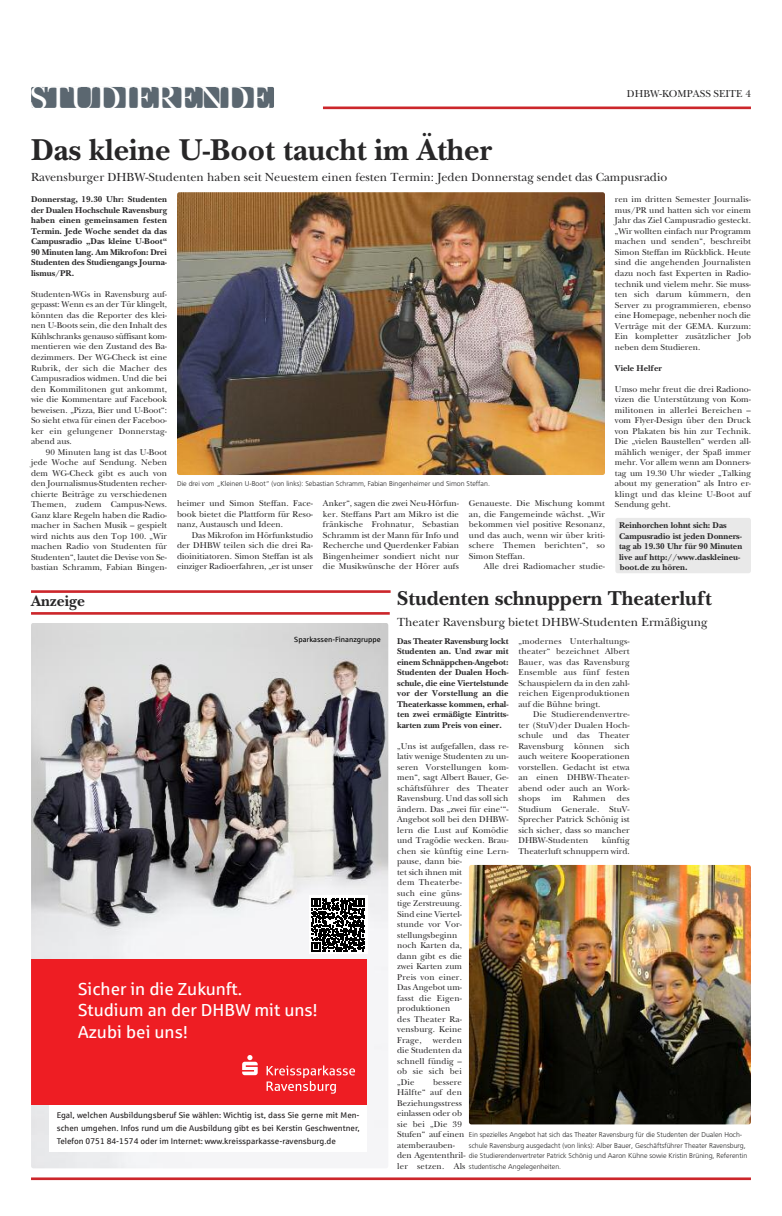
<style>
.page{position:relative;width:782px;height:1216px;background:#fff}
.page>*{position:absolute;margin:0;border:0;box-sizing:border-box;transform-origin:0 0}
.t1{font:34.04px "New Baskerville";color:#fff}
.t2{font:700 31.5px "New Baskerville";color:#272627}
.t3{font:700 21px "New Baskerville";color:#272627}
.t4{font:17.41px/21px "Sparkasse Rg";color:#fff}
.t5{font:700 15.75px "New Baskerville";color:#272627}
.t6{font:12.25px "New Baskerville";color:#272627}
.t7{font:10.5px "New Baskerville";color:#272627}
.t8{font:8.75px/10.5px "New Baskerville";letter-spacing:.005em;color:#272627;text-align:justify}
.t9{font:700 8.75px/10.5px "New Baskerville";color:#272627;text-align:justify}
.t10{font:8.31px/13.1px "Sparkasse Rg";color:#231f20;text-align:justify}
.t11{font:7.44px "Sparkasse Rg";color:#000}
.t12{font:300 7px/10.5px "Frutiger";color:#272627}
</style>
<div class="page">
<hr style="left:323px;top:106px;width:427px;height:3px;background:#cc262b">
<div style="left:31px;top:87px;width:243px;height:21px;background:#5b6770;border-radius:2px"></div>
<img style="left:177px;top:192px;width:427px;height:283px;border-radius:2px">
<hr style="left:31px;top:1177px;width:719px;height:2px;background:#cc262b">
<img style="left:31px;top:624px;width:357px;height:544px">
<div style="left:49px;top:1074px;width:318px;height:77px;background:#fff"></div>
<div style="left:31px;top:958px;width:336px;height:146px;background:#ee1d23"></div>
<svg style="left:309px;top:895px;width:58px;height:58px"></svg>
<svg style="left:311px;top:897px;width:54px;height:54px"></svg>
<svg style="left:266px;top:1065px;width:89px;height:28px"></svg>
<svg style="left:242px;top:1055px;width:15px;height:20px"></svg>
<hr style="left:31px;top:590px;width:359px;height:3px;background:#cc262b">
<hr style="left:31px;top:612px;width:358px;height:2px;background:#cc262b">
<img style="left:469px;top:864px;width:281px;height:260px;border-radius:2px">
<div style="left:615px;top:518px;width:135px;height:55px;background:#e9e9e9;border-radius:2px"></div>
<h1 class="t1" style="left:29px;top:86px;width:243px">STUDIERENDE</h1>
<p class="t7" style="left:626px;top:90px;width:125px">DHBW-KOMPASS SEITE 4</p>
<h2 class="t2" style="left:31px;top:131px;width:462px">Das kleine U-Boot taucht im Äther</h2>
<h3 class="t6" style="left:31px;top:173px;width:637px">Ravensburger DHBW-Studenten haben seit Neuestem einen festen Termin: Jeden Donnerstag sendet das Campusradio</h3>
<p class="t9" style="left:31px;top:194px;width:137px">Donnerstag, 19.30 Uhr: Studenten der Dualen Hochschule Ravensburg haben einen gemeinsamen festen Termin. Jede Woche sendet da das Campusradio „Das kleine U-Boot“ 90 Minuten lang. Am Mikrofon: Drei Studenten des Studiengangs Journa&shy;lismus/PR.</p>
<p class="t8" style="left:31px;top:290px;width:137px">Studenten-WGs in Ravensburg auf&shy;gepasst: Wenn es an der Tür klingelt, könnten das die Reporter des klei&shy;nen U-Boots sein, die den Inhalt des Kühlschranks genauso süffisant kom&shy;mentieren wie den Zustand des Ba&shy;dezimmers. Der WG-Check ist eine Rubrik, der sich die Macher des Campusradios widmen. Und die bei den Kommilitonen gut ankommt, wie die Kommentare auf Facebook beweisen. „Pizza, Bier und U-Boot“:<br>So sieht etwa für einen der Faceboo&shy;ker ein gelungener Donnerstag&shy;abend aus.</p>
<p class="t8" style="left:31px;top:447px;width:137px;text-indent:15px">90 Minuten lang ist das U-Boot jede Woche auf Sendung. Neben dem WG-Check gibt es auch von den Journalismus-Studenten recher&shy;chierte Beiträge zu verschiedenen Themen, zudem Campus-News.<br>Ganz klare Regeln haben die Radio&shy;macher in Sachen Musik – gespielt wird nichts aus den Top 100. „Wir machen Radio von Studenten für Studenten“, lautet die Devise von Se&shy;bastian Schramm, Fabian Bingen-</p>
<p class="t8" style="left:614px;top:195px;width:137px">ren im dritten Semester Journalis&shy;mus/PR und hatten sich vor einem Jahr das Ziel Campusradio gesteckt. „Wir wollten einfach nur Programm machen und senden“, beschreibt Simon Steffan im Rückblick. Heute sind die angehenden Journalisten dazu noch fast Experten in Radio&shy;technik und vielem mehr. Sie muss&shy;ten sich darum kümmern, den Server zu programmieren, ebenso eine Homepage, nebenher noch die Verträge mit der GEMA. Kurzum:<br>Ein kompletter zusätzlicher Job neben dem Studieren.</p>
<p class="t9" style="left:614px;top:362px;width:49px">Viele Helfer</p>
<p class="t8" style="left:614px;top:384px;width:137px">Umso mehr freut die drei Radiono&shy;vizen die Unterstützung von Kom&shy;militonen in allerlei Bereichen – vom Flyer-Design über den Druck von Plakaten bis hin zur Technik.<br>Die „vielen Baustellen“ werden all&shy;mählich weniger, der Spaß immer mehr. Vor allem wenn am Donners&shy;tag um 19.30 Uhr wieder „Talking about my generation“ als Intro er&shy;klingt und das kleine U-Boot auf Sendung geht.</p>
<p class="t12" style="left:177px;top:479px;width:314px">Die drei vom „Kleinen U-Boot“ (von links): Sebastian Schramm, Fabian Bingenheimer und Simon Steffan.</p>
<p class="t8" style="left:177px;top:499px;width:137px">heimer und Simon Steffan. Face&shy;book bietet die Plattform für Reso&shy;nanz, Austausch und Ideen.</p>
<p class="t8" style="left:177px;top:530px;width:137px;text-indent:15px">Das Mikrofon im Hörfunkstudio der DHBW teilen sich die drei Ra&shy;dioinitiatoren. Simon Steffan ist als einziger Radioerfahren, „er ist unser</p>
<p class="t8" style="left:323px;top:499px;width:137px">Anker“, sagen die zwei Neu-Hörfun&shy;ker. Steffans Part am Mikro ist die fränkische Frohnatur, Sebastian Schramm ist der Mann für Info und Recherche und Querdenker Fabian Bingenheimer sondiert nicht nur die Musikwünsche der Hörer aufs</p>
<p class="t8" style="left:469px;top:499px;width:137px">Genaueste. Die Mischung kommt an, die Fangemeinde wächst. „Wir bekommen viel positive Resonanz, und das auch, wenn wir über kriti&shy;schere Themen berichten“, so Simon Steffan.</p>
<p class="t9" style="left:619px;top:520px;width:125px;text-align:left">Reinhorchen lohnt sich: Das<br>Campusradio ist jeden Donners&shy;tag ab 19.30 Uhr für 90 Minuten live auf http://www.daskleineu&shy;boot.de zu hören.</p>
<p class="t8" style="left:483px;top:562px;width:123px">Alle drei Radiomacher studie-</p>
<h3 class="t5" style="left:31px;top:591px;width:55px">Anzeige</h3>
<p class="t11" style="left:294px;top:635px;width:88px">Sparkassen-Finanzgruppe</p>
<h3 class="t4" style="left:78px;top:979px;width:241px">Sicher in die Zukunft.<br>Studium an der DHBW mit uns!<br>Azubi bei uns!</h3>
<p class="t10" style="left:57px;top:1108px;width:304px">Egal, welchen Ausbildungsberuf Sie wählen: Wichtig ist, dass Sie gerne mit Men&shy;schen umgehen. Infos rund um die Ausbildung gibt es bei Kerstin Geschwentner, Telefon 0751 84-1574 oder im Internet: www.kreissparkasse-ravensburg.de</p>
<h3 class="t3" style="left:397px;top:586px;width:316px">Studenten schnuppern Theaterluft</h3>
<h3 class="t6" style="left:397px;top:618px;width:312px">Theater Ravensburg bietet DHBW-Studenten Ermäßigung</h3>
<p class="t8" style="left:518px;top:636px;width:113px">„modernes Unterhaltungs&shy;theater“ bezeichnet Albert Bauer, was das Ravensburg Ensemble aus fünf festen Schauspielern da in den zahl&shy;reichen Eigenproduktionen auf die Bühne bringt.</p>
<p class="t8" style="left:518px;top:710px;width:113px;text-indent:15px">Die Studierendenvertre&shy;ter (StuV)der Dualen Hoch&shy;schule und das Theater Ravensburg können sich auch weitere Kooperationen vorstellen. Gedacht ist etwa an einen DHBW-Theater&shy;abend oder auch an Work&shy;shops</p>
<p class="t9" style="left:397px;top:635px;width:113px">Das Theater Ravensburg lockt Studenten an. Und zwar mit einem Schnäppchen-Angebot:<br>Studenten der Dualen Hoch&shy;schule, die eine Viertelstunde vor der Vorstellung an die Theaterkasse kommen, erhal&shy;ten zwei ermäßigte Eintritts&shy;karten zum Preis von einer.</p>
<p class="t8" style="left:397px;top:741px;width:113px;text-align:left">„Uns ist aufgefallen, dass re&shy;lativ wenige Studenten zu un&shy;seren Vorstellungen kom&shy;men“, sagt Albert Bauer, Ge&shy;schäftsführer des Theater<br>Ravensburg. Und das soll sich ändern. Das „zwei für eine‘“-<br>Angebot soll bei den DHBW&shy;lern die Lust auf Komödie und Tragödie wecken. Brau&shy;chen sie künftig eine Lern&shy;pause, dann bie-<br>tet sich ihnen mit<br>dem Theaterbe-<br>such eine güns-<br>tige Zerstreuung.<br>Sind eine Viertel-<br>stunde vor Vor&shy;stellungsbeginn<br>noch Karten da,<br>dann gibt es die<br>zwei Karten zum<br>Preis von einer.<br>Das Angebot um-<br>fasst die Eigen&shy;produktionen<br>des Theater Ra-<br>vensburg. Keine<br>Frage,</p>
<p class="t8" style="left:518px;top:794px;width:113px;text-indent:98px">des Studium Generale. StuV-Sprecher Patrick Schönig ist sich sicher, dass so mancher DHBW-Studenten</p>
<p class="t8" style="left:551px;top:794px;width:12px">im</p>
<p class="t8" style="left:572px;top:794px;width:34px">Rahmen</p>
<p class="t8" style="left:518px;top:836px;width:113px;text-align:right">künftig<br>Theaterluft schnuppern wird.</p>
<p class="t8" style="left:397px;top:1035px;width:66px;text-indent:36px">werden die Studenten da schnell fündig – ob sie sich bei „Die</p>
<p class="t8" style="left:397px;top:1077px;width:70px;text-align:left;text-indent:36px">bessere<br>Hälfte“ auf den<br>Beziehungsstress einlassen oder ob sie bei „Die 39<br>Stufen“ auf einen atemberauben&shy;den Agententhril&shy;ler setzen. Als</p>
<p class="t12" style="left:469px;top:1130px;width:280px">Ein spezielles Angebot hat sich das Theater Ravensburg für die Studenten der Dualen Hoch&shy;schule Ravensburg ausgedacht (von links): Alber Bauer, Geschäftsführer Theater Ravensburg, die Studierendenvertreter Patrick Schönig und Aaron Kühne sowie Kristin Brüning, Referentin studentische Angelegenheiten.</p>
</div>
